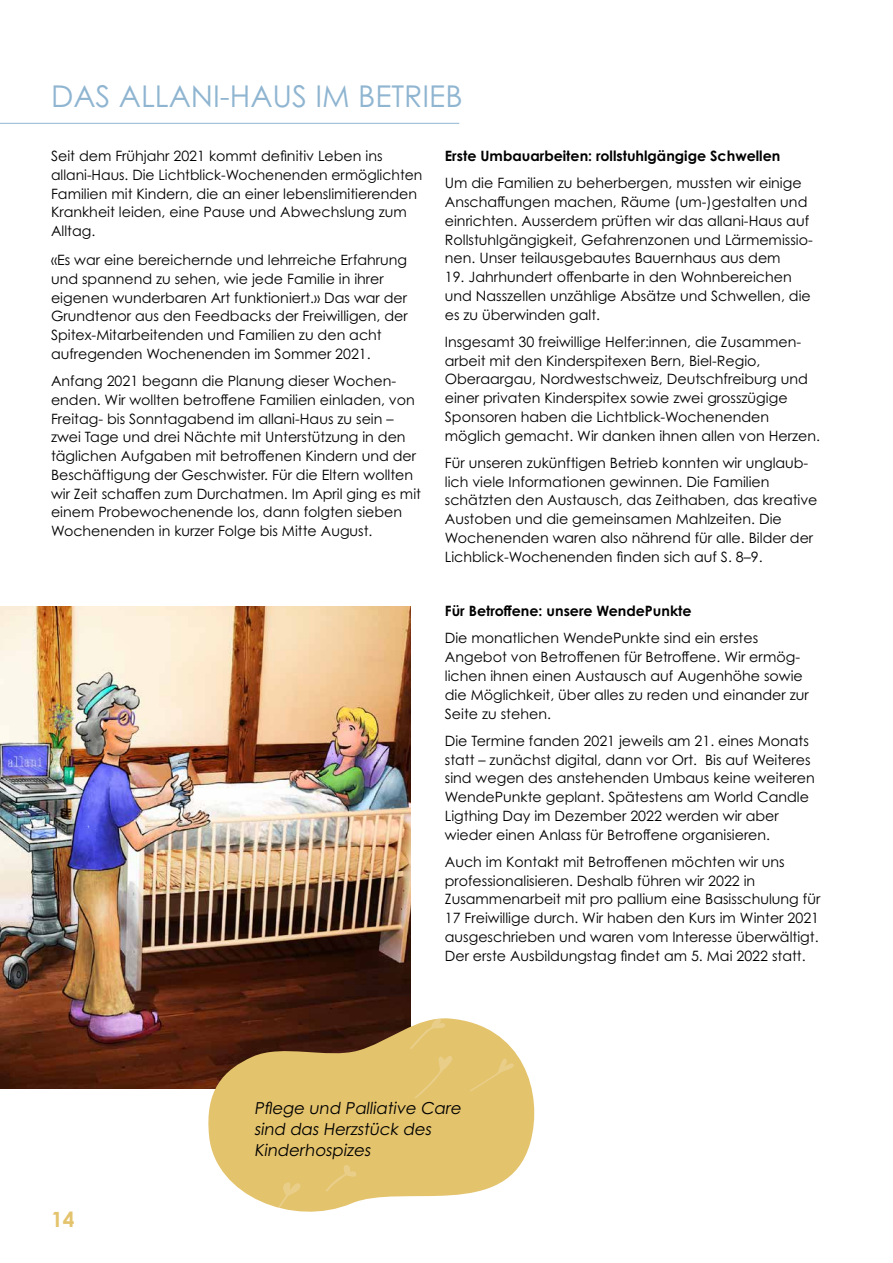
<style>
.page{position:relative;width:893px;height:1263px;background:#fff}
.page>*{position:absolute;margin:0;border:0;box-sizing:border-box;transform-origin:0 0}
.t1{font:30px "Century Gothic Pro";color:#8fb5d1}
.t2{font:700 21px "Century Gothic Pro";color:#e4c36d}
.t3{font:16.5px/21px "Century Gothic Pro";color:#000}
.t4{font:14.25px/18.8px "Century Gothic Pro";color:#000}
.t5{font:700 14.25px "Century Gothic Pro";color:#000}
</style>
<div class="page">
<hr style="left:0;top:123px;width:459px;height:1px;background:#8fb5d1">
<img style="left:0;top:606px;width:410px;height:482px">
<svg style="left:204px;top:1016px;width:331px;height:196px;background:#d1b474"></svg>
<svg style="left:496px;top:1016px;width:29px;height:14px"></svg>
<svg style="left:410px;top:1017px;width:44px;height:82px;background:#e5c675"></svg>
<svg style="left:470px;top:1057px;width:45px;height:34px;background:#e4c46f"></svg>
<svg style="left:325px;top:1163px;width:32px;height:28px"></svg>
<svg style="left:263px;top:1178px;width:39px;height:34px"></svg>
<h1 class="t1" style="left:51px;top:78px;width:413px">DAS ALLANI-HAUS IM BETRIEB</h1>
<p class="t4" style="left:51px;top:146px;width:373px">Seit dem Frühjahr 2021 kommt definitiv Leben ins allani-Haus. Die Lichtblick-Wochenenden ermöglichten Familien mit Kindern, die an einer lebenslimitierenden Krankheit leiden, eine Pause und Abwechslung zum Alltag.</p>
<p class="t4" style="left:51px;top:250px;width:358px">«Es war eine bereichernde und lehrreiche Erfahrung und spannend zu sehen, wie jede Familie in ihrer eigenen wunderbaren Art funktioniert.» Das war der Grundtenor aus den Feedbacks der Freiwilligen, der Spitex-Mitarbeitenden und Familien zu den acht aufregenden Wochenenden im Sommer 2021.</p>
<p class="t4" style="left:51px;top:371px;width:371px">Anfang 2021 begann die Planung dieser Wochen&shy;enden. Wir wollten betroffene Familien einladen, von Freitag- bis Sonntagabend im allani-Haus zu sein – zwei Tage und drei Nächte mit Unterstützung in den täglichen Aufgaben mit betroffenen Kindern und der Beschäftigung der Geschwister. Für die Eltern wollten wir Zeit schaffen zum Durchatmen. Im April ging es mit einem Probewochenende los, dann folgten sieben Wochenenden in kurzer Folge bis Mitte August.</p>
<p class="t5" style="left:445px;top:147px;width:337px">Erste Umbauarbeiten: rollstuhlgängige Schwellen</p>
<p class="t4" style="left:445px;top:174px;width:369px">Um die Familien zu beherbergen, mussten wir einige Anschaffungen machen, Räume (um-)gestalten und einrichten. Ausserdem prüften wir das allani-Haus auf Rollstuhlgängigkeit, Gefahrenzonen und Lärmemissio&shy;nen. Unser teilausgebautes Bauernhaus aus dem</p>
<p class="t4" style="left:445px;top:267px;width:367px">19. Jahrhundert offenbarte in den Wohnbereichen und Nasszellen unzählige Absätze und Schwellen, die es zu überwinden galt.</p>
<p class="t4" style="left:445px;top:332px;width:377px">Insgesamt 30 freiwillige Helfer:innen, die Zusammen&shy;arbeit mit den Kinderspitexen Bern, Biel-Regio, Oberaargau, Nordwestschweiz, Deutschfreiburg und einer privaten Kinderspitex sowie zwei grosszügige Sponsoren haben die Lichtblick-Wochenenden möglich gemacht. Wir danken ihnen allen von Herzen.</p>
<p class="t4" style="left:445px;top:453px;width:374px">Für unseren zukünftigen Betrieb konnten wir unglaub&shy;lich viele Informationen gewinnen. Die Familien schätzten den Austausch, das Zeithaben, das kreative Austoben und die gemeinsamen Mahlzeiten. Die Wochenenden waren also nährend für alle. Bilder der Lichblick-Wochenenden finden sich auf S. 8–9.</p>
<p class="t5" style="left:445px;top:602px;width:248px">Für Betroffene: unsere WendePunkte</p>
<p class="t4" style="left:445px;top:629px;width:365px">Die monatlichen WendePunkte sind ein erstes Angebot von Betroffenen für Betroffene. Wir ermög&shy;lichen ihnen einen Austausch auf Augenhöhe sowie die Möglichkeit, über alles zu reden und einander zur Seite zu stehen.</p>
<p class="t4" style="left:445px;top:731px;width:371px">Die Termine fanden 2021 jeweils am 21. eines Monats statt – zunächst digital, dann vor Ort. Bis auf Weiteres sind wegen des anstehenden Umbaus keine weiteren WendePunkte geplant. Spätestens am World Candle Ligthing Day im Dezember 2022 werden wir aber wieder einen Anlass für Betroffene organisieren.</p>
<p class="t4" style="left:445px;top:852px;width:377px">Auch im Kontakt mit Betroffenen möchten wir uns professionalisieren. Deshalb führen wir 2022 in Zusammenarbeit mit pro pallium eine Basisschulung für 17 Freiwillige durch. Wir haben den Kurs im Winter 2021 ausgeschrieben und waren vom Interesse überwältigt.<br>Der erste Ausbildungstag findet am 5. Mai 2022 statt.</p>
<h2 class="t2" style="left:51px;top:1206px;width:25px">14</h2>
<p class="t3" style="left:254px;top:1097px;width:211px">Pflege und Palliative Care sind das Herzstück des<br>Kinderhospizes</p>
</div>
